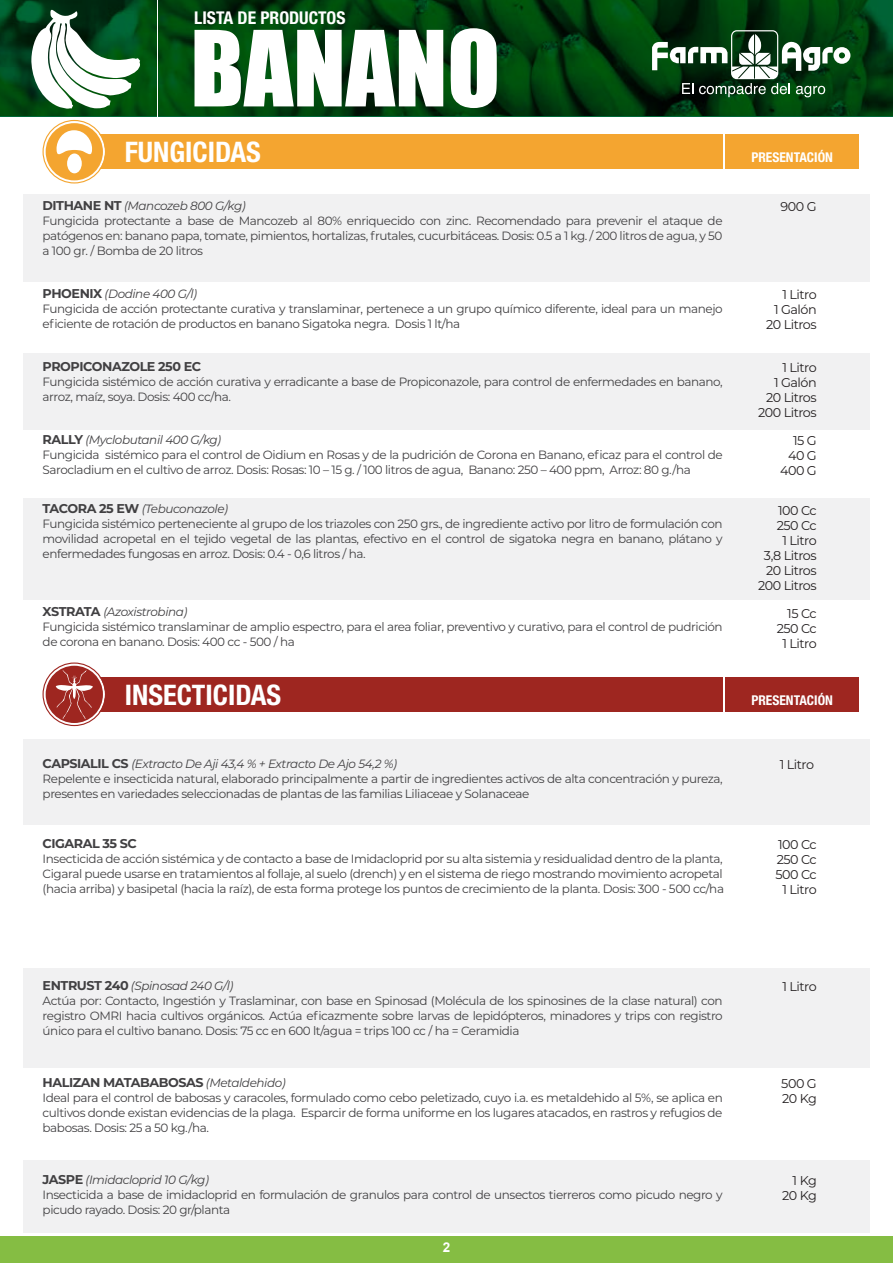
<style>
.page{position:relative;width:893px;height:1263px;background:#fff}
.page>*{position:absolute;margin:0;border:0;box-sizing:border-box;transform-origin:0 0}
.t1{font:96.9px "Impact";color:#fff}
.t2{font:700 condensed 28.35px "Helvetica Neue LT Std";color:#fff}
.t3{font:700 condensed 17.55px "Helvetica Neue LT Std";color:#fff}
.t4{font:700 condensed 13.5px "Helvetica Neue LT Std";color:#fff}
.t5{font:700 13.5px "Arial";color:#fff}
.t6{font:12.75px/15px "Montserrat";letter-spacing:-.035em;color:#231f20;text-align:right}
.t7{font:700 12.75px "Montserrat";letter-spacing:-.035em;color:#414042}
.t8{font:12px/15px "Montserrat";letter-spacing:-.035em;color:#414042}
.s1{font-weight:700;font-size:12.75px}
.s2{font-style:italic}
.s3{font-weight:400;font-style:italic;font-size:12px}
</style>
<div class="page">
<div style="left:23px;top:194px;width:847px;height:87px;background:#f1f1f2"></div>
<div style="left:23px;top:353px;width:847px;height:76px;background:#f1f1f2"></div>
<div style="left:23px;top:498px;width:847px;height:101px;background:#f1f1f2"></div>
<div style="left:23px;top:968px;width:847px;height:99px;background:#f1f1f2"></div>
<div style="left:23px;top:739px;width:847px;height:86px;background:#f1f1f2"></div>
<div style="left:23px;top:1160px;width:847px;height:72px;background:#f1f1f2"></div>
<div style="left:0;top:1236px;width:893px;height:27px;background:#85bd43"></div>
<div style="left:86px;top:135px;width:637px;height:34px;background:#f4a530"></div>
<div style="left:726px;top:135px;width:133px;height:34px;background:#f4a530"></div>
<svg style="left:43px;top:120px;width:63px;height:63px"></svg>
<div style="left:86px;top:677px;width:637px;height:34px;background:#9e2620"></div>
<div style="left:726px;top:677px;width:133px;height:34px;background:#9e2620"></div>
<svg style="left:43px;top:662px;width:63px;height:64px"></svg>
<svg style="left:0;top:0;width:893px;height:117px;background:#003f0e"></svg>
<hr style="left:157px;top:0;width:1px;height:117px;background:#fff">
<svg style="left:31px;top:10px;width:109px;height:99px"></svg>
<svg style="left:652px;top:30px;width:198px;height:67px"></svg>
<h3 class="t3" style="left:194px;top:7px;width:153px">LISTA DE PRODUCTOS</h3>
<h1 class="t1" style="left:191px;top:-7px;width:311px">BANANO</h1>
<h2 class="t2" style="left:125px;top:135px;width:137px">FUNGICIDAS</h2>
<p class="t4" style="left:751px;top:149px;width:83px">PRESENTACIÓN</p>
<p class="t8" style="left:42px;top:198px;width:682px"><span class="s1">DITHANE NT</span> <span class="s2">(Mancozeb 800 G/kg)<br></span>Fungicida protectante a base de Mancozeb al 80% enriquecido con zinc. Recomendado para prevenir el ataque de patógenos en: banano papa, tomate, pimientos, hortalizas, frutales, cucurbitáceas. Dosis: 0.5 a 1 kg. / 200 litros de agua, y 50 a 100 gr. / Bomba de 20 litros</p>
<p class="t6" style="left:780px;top:199px;width:38px">900 G</p>
<p class="t8" style="left:43px;top:285px;width:682px"><span class="s1">PHOENIX</span> <span class="s2">(Dodine 400 G/l)<br></span>Fungicida de acción protectante curativa y translaminar, pertenece a un grupo químico diferente, ideal para un manejo eficiente de rotación de productos en banano Sigatoka negra. Dosis 1 lt/ha</p>
<p class="t6" style="left:766px;top:286px;width:52px">1 Litro<br>1 Galón<br>20 Litros</p>
<p class="t7" style="left:43px;top:357px;width:160px">PROPICONAZOLE 250 EC</p>
<p class="t8" style="left:43px;top:374px;width:681px">Fungicida sistémico de acción curativa y erradicante a base de Propiconazole, para control de enfermedades en banano, arroz, maíz, soya. Dosis: 400 cc/ha.</p>
<p class="t6" style="left:758px;top:360px;width:60px">1 Litro<br>1 Galón<br>20 Litros<br>200 Litros</p>
<p class="t8" style="left:43px;top:432px;width:682px"><span class="s1">RALLY</span> <span class="s2">(Myclobutanil 400 G/kg)<br></span>Fungicida sistémico para el control de Oidium en Rosas y de la pudrición de Corona en Banano, eficaz para el control de<br>Sarocladium en el cultivo de arroz. Dosis: Rosas: 10 – 15 g. / 100 litros de agua, Banano: 250 – 400 ppm, Arroz: 80 g./ha</p>
<p class="t6" style="left:780px;top:433px;width:38px">15 G<br>40 G<br>400 G</p>
<p class="t8" style="left:43px;top:501px;width:682px"><span class="s1">TACORA 25 EW</span> <span class="s2">(Tebuconazole)<br></span>Fungicida sistémico perteneciente al grupo de los triazoles con 250 grs., de ingrediente activo por litro de formulación con movilidad acropetal en el tejido vegetal de las plantas, efectivo en el control de sigatoka negra en banano, plátano y enfermedades fungosas en arroz. Dosis: 0.4 - 0,6 litros / ha.</p>
<p class="t6" style="left:758px;top:502px;width:60px">100 Cc<br>250 Cc<br>1 Litro<br>3,8 Litros<br>20 Litros<br>200 Litros</p>
<p class="t8" style="left:43px;top:604px;width:682px"><span class="s1">XSTRATA</span> <span class="s2">(Azoxistrobina)<br></span>Fungicida sistémico translaminar de amplio espectro, para el area foliar, preventivo y curativo, para el control de pudrición de corona en banano. Dosis: 400 cc - 500 / ha</p>
<p class="t6" style="left:777px;top:605px;width:42px">15 Cc<br>250 Cc<br>1 Litro</p>
<h2 class="t2" style="left:125px;top:678px;width:158px">INSECTICIDAS</h2>
<p class="t4" style="left:751px;top:692px;width:83px">PRESENTACIÓN</p>
<p class="t8" style="left:43px;top:755px;width:682px"><span class="s1">CAPSIALIL CS</span> <span class="s2">(Extracto De Aji 43,4 % + Extracto De Ajo 54,2 %)<br></span>Repelente e insecticida natural, elaborado principalmente a partir de ingredientes activos de alta concentración y pureza, presentes en variedades seleccionadas de plantas de las familias Liliaceae y Solanaceae</p>
<p class="t6" style="left:780px;top:756px;width:36px">1 Litro</p>
<p class="t7" style="left:43px;top:834px;width:96px">CIGARAL 35 SC</p>
<p class="t8" style="left:43px;top:851px;width:683px;text-align:justify">Insecticida de acción sistémica y de contacto a base de Imidacloprid por su alta sistemia y residualidad dentro de la planta, Cigaral puede usarse en tratamientos al follaje, al suelo (drench) y en el sistema de riego mostrando movimiento acropetal (hacia arriba) y basipetal (hacia la raíz), de esta forma protege los puntos de crecimiento de la planta. Dosis: 300 - 500 cc/ha</p>
<p class="t6" style="left:775px;top:837px;width:43px;text-align:center">100 Cc<br>250 Cc<br>500 Cc<br>1 Litro</p>
<p class="t8" style="left:43px;top:978px;width:682px"><span class="s1">ENTRUST 240</span> <span class="s2">(Spinosad 240 G/l)<br></span>Actúa por: Contacto, Ingestión y Traslaminar, con base en Spinosad (Molécula de los spinosines de la clase natural) con registro OMRI hacia cultivos orgánicos. Actúa eficazmente sobre larvas de lepidópteros, minadores y trips con registro único para el cultivo banano. Dosis: 75 cc en 600 lt/agua = trips 100 cc / ha = Ceramidia</p>
<p class="t6" style="left:782px;top:979px;width:36px">1 Litro</p>
<p class="t7" style="left:43px;top:1073px;width:245px">HALIZAN MATABABOSAS <span class="s3">(Metaldehido)</span></p>
<p class="t8" style="left:43px;top:1090px;width:682px;text-align:justify">Ideal para el control de babosas y caracoles, formulado como cebo peletizado, cuyo i.a. es metaldehido al 5%, se aplica en cultivos donde existan evidencias de la plaga. Esparcir de forma uniforme en los lugares atacados, en rastros y refugios de babosas. Dosis: 25 a 50 kg./ha.</p>
<p class="t6" style="left:781px;top:1076px;width:37px;text-align:left">500 G<br>20 Kg</p>
<p class="t8" style="left:43px;top:1172px;width:682px"><span class="s1">JASPE</span> <span class="s2">(Imidacloprid 10 G/kg)<br></span>Insecticida a base de imidacloprid en formulación de granulos para control de unsectos tierreros como picudo negro y picudo rayado. Dosis: 20 gr/planta</p>
<p class="t6" style="left:782px;top:1173px;width:36px">1 Kg<br>20 Kg</p>
<p class="t5" style="left:443px;top:1238px;width:9px">2</p>
</div>
